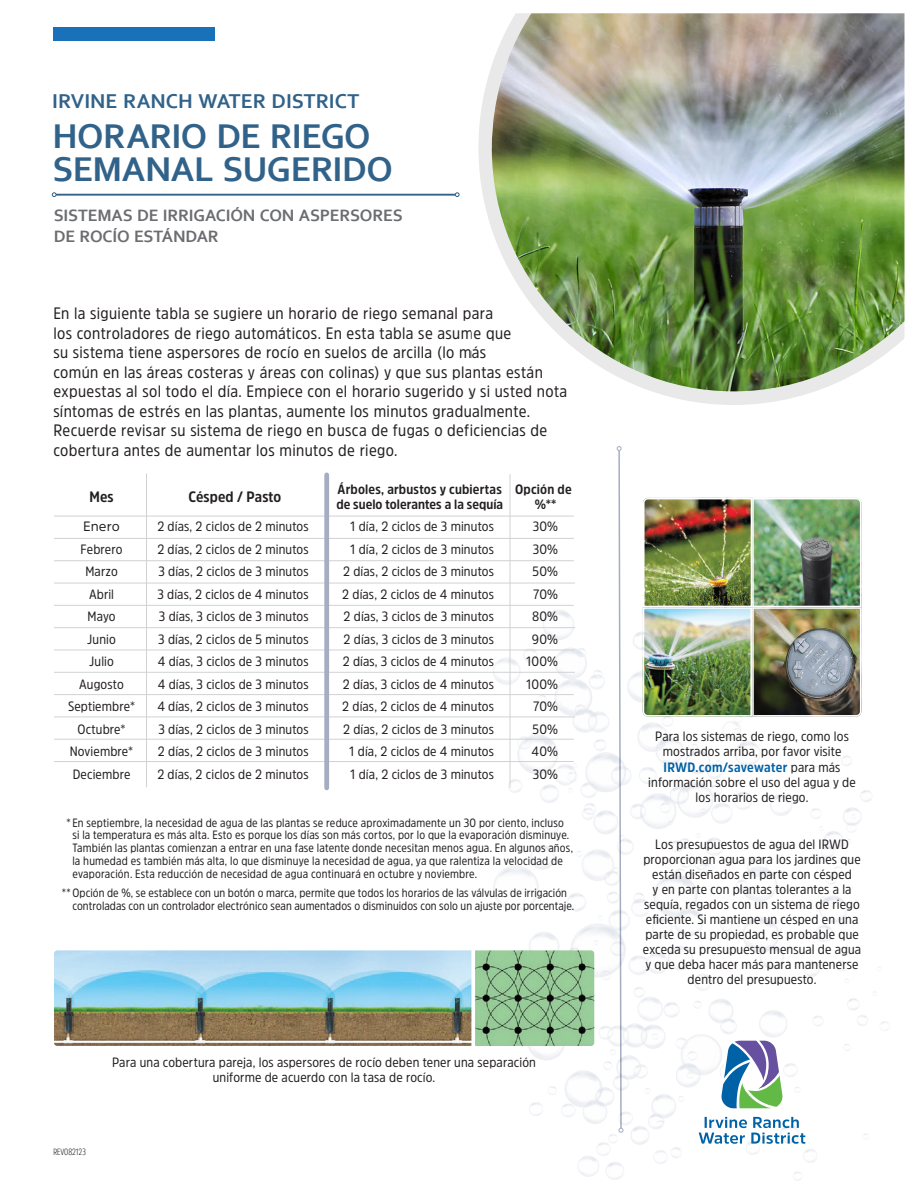
<style>
.page{position:relative;width:918px;height:1188px;background:#fff}
.page>*{position:absolute;margin:0;border:0;box-sizing:border-box;transform-origin:0 0}
.t1{font:700 36px/33px "Corbel";letter-spacing:-.015em;color:#316289}
.t2{font:700 21px "Corbel";color:#316289}
.t3{font:700 17.25px/21px "Corbel";letter-spacing:-.01em;color:#6c6d70}
.t4{font:16.5px/19.5px "Amsi Pro Narw";letter-spacing:.02em;color:#231f20}
.t5{font:700 15px "Amsi Pro Narw";letter-spacing:.01em;color:#231f20}
.t6{font:13.5px/15px "Amsi Pro Narw";letter-spacing:.01em;color:#231f20;text-align:center}
.t7{font:700 13.5px "Amsi Pro Narw";letter-spacing:.01em;color:#231f20}
.t8{font:700 13.5px "Amsi Pro Narw";letter-spacing:.015em;color:#0061a6}
.t9{font:13.5px "Amsi Pro";letter-spacing:.01em;color:#231f20}
.t10{font:12px/12.8px "Amsi Pro Narw";letter-spacing:.01em;color:#231f20}
.t11{font:300 9px "Amsi Pro Cond";letter-spacing:-.005em;color:#231f20}
.s1{font-weight:400;color:#231f20}
</style>
<div class="page">
<img style="left:479px;top:557px;width:409px;height:624px">
<hr style="left:56px;top:194px;width:399px;height:2px;background:#316289">
<svg style="left:52px;top:192px;width:5px;height:5px"></svg>
<div style="left:53px;top:27px;width:162px;height:13px;background:#1971ba"></div>
<svg style="left:617px;top:446px;width:6px;height:687px"></svg>
<hr style="left:54px;top:761px;width:519px;height:1px;background:#d1d2d4">
<hr style="left:54px;top:739px;width:519px;height:1px;background:#d1d2d4">
<hr style="left:54px;top:717px;width:521px;height:1px;background:#d1d2d4">
<hr style="left:54px;top:694px;width:519px;height:1px;background:#d1d2d4">
<hr style="left:54px;top:672px;width:521px;height:1px;background:#d1d2d4">
<hr style="left:54px;top:650px;width:521px;height:1px;background:#d1d2d4">
<hr style="left:54px;top:627px;width:521px;height:1px;background:#d1d2d4">
<hr style="left:54px;top:605px;width:519px;height:1px;background:#d1d2d4">
<hr style="left:54px;top:583px;width:521px;height:1px;background:#d1d2d4">
<hr style="left:54px;top:560px;width:519px;height:1px;background:#d1d2d4">
<hr style="left:54px;top:538px;width:519px;height:1px;background:#d1d2d4">
<hr style="left:54px;top:516px;width:519px;height:1px;background:#d1d2d4">
<div style="left:324px;top:475px;width:5px;height:313px;background:#a5adc3"></div>
<hr style="left:146px;top:474px;width:1px;height:313px;background:#d1d2d4">
<hr style="left:510px;top:474px;width:1px;height:314px;background:#d1d2d4">
<img style="left:54px;top:950px;width:417px;height:96px">
<img style="left:475px;top:950px;width:119px;height:96px">
<img style="left:642px;top:497px;width:220px;height:220px">
<svg style="left:719px;top:1039px;width:66px;height:71px"></svg>
<svg style="left:699px;top:1117px;width:106px;height:27px"></svg>
<img style="left:432px;top:13px;width:473px;height:392px">
<p class="t2" style="left:52px;top:88px;width:309px">IRVINE RANCH WATER DISTRICT</p>
<p class="t1" style="left:53px;top:118px;width:342px">HORARIO DE RIEGO<br>SEMANAL SUGERIDO</p>
<p class="t3" style="left:54px;top:205px;width:350px">SISTEMAS DE IRRIGACIÓN CON ASPERSORES<br>DE ROCÍO ESTÁNDAR</p>
<p class="t4" style="left:53px;top:303px;width:515px">En la siguiente tabla se sugiere un horario de riego semanal para<br>los controladores de riego automáticos. En esta tabla se asume que<br>su sistema tiene aspersores de rocío en suelos de arcilla (lo más<br>común en las áreas costeras y áreas con colinas) y que sus plantas están expuestas al sol todo el día. Empiece con el horario sugerido y si usted nota síntomas de estrés en las plantas, aumente los minutos gradualmente.<br>Recuerde revisar su sistema de riego en busca de fugas o deficiencias de cobertura antes de aumentar los minutos de riego.</p>
<p class="t5" style="left:89px;top:487px;width:26px">Mes</p>
<p class="t5" style="left:188px;top:487px;width:95px">Césped / Pasto</p>
<p class="t7" style="left:338px;top:480px;width:236px">Árboles, arbustos y cubiertas Opción de</p>
<p class="t7" style="left:336px;top:495px;width:168px">de suelo tolerantes a la sequía</p>
<p class="t7" style="left:535px;top:495px;width:23px">%**</p>
<p class="t9" style="left:83px;top:517px;width:38px">Enero</p>
<p class="t6" style="left:157px;top:519px;width:153px">2 días, 2 ciclos de 2 minutos</p>
<p class="t6" style="left:350px;top:519px;width:145px">1 día, 2 ciclos de 3 minutos</p>
<p class="t6" style="left:533px;top:519px;width:27px">30%</p>
<p class="t6" style="left:81px;top:541px;width:43px">Febrero</p>
<p class="t6" style="left:157px;top:541px;width:153px">2 días, 2 ciclos de 2 minutos</p>
<p class="t6" style="left:350px;top:541px;width:145px">1 día, 2 ciclos de 3 minutos</p>
<p class="t6" style="left:533px;top:541px;width:27px">30%</p>
<p class="t6" style="left:85px;top:564px;width:34px">Marzo</p>
<p class="t6" style="left:158px;top:564px;width:152px">3 días, 2 ciclos de 3 minutos</p>
<p class="t6" style="left:343px;top:564px;width:152px">2 días, 2 ciclos de 3 minutos</p>
<p class="t6" style="left:533px;top:564px;width:27px">50%</p>
<p class="t6" style="left:89px;top:586px;width:27px">Abril</p>
<p class="t6" style="left:157px;top:586px;width:153px">3 días, 2 ciclos de 4 minutos</p>
<p class="t6" style="left:342px;top:586px;width:153px">2 días, 2 ciclos de 4 minutos</p>
<p class="t6" style="left:533px;top:586px;width:27px">70%</p>
<p class="t6" style="left:88px;top:609px;width:30px">Mayo</p>
<p class="t6" style="left:159px;top:609px;width:151px">3 días, 3 ciclos de 3 minutos</p>
<p class="t6" style="left:344px;top:609px;width:152px">2 días, 3 ciclos de 3 minutos</p>
<p class="t6" style="left:532px;top:609px;width:28px">80%</p>
<p class="t6" style="left:87px;top:631px;width:30px">Junio</p>
<p class="t6" style="left:158px;top:631px;width:152px">3 días, 2 ciclos de 5 minutos</p>
<p class="t6" style="left:344px;top:631px;width:152px">2 días, 3 ciclos de 3 minutos</p>
<p class="t6" style="left:532px;top:631px;width:28px">90%</p>
<p class="t6" style="left:89px;top:654px;width:26px">Julio</p>
<p class="t6" style="left:158px;top:654px;width:152px">4 días, 3 ciclos de 3 minutos</p>
<p class="t6" style="left:343px;top:654px;width:153px">2 días, 3 ciclos de 4 minutos</p>
<p class="t6" style="left:526px;top:654px;width:33px">100%</p>
<p class="t6" style="left:79px;top:676px;width:46px">Augosto</p>
<p class="t6" style="left:158px;top:676px;width:152px">4 días, 3 ciclos de 3 minutos</p>
<p class="t6" style="left:343px;top:676px;width:153px">2 días, 3 ciclos de 4 minutos</p>
<p class="t6" style="left:526px;top:676px;width:33px">100%</p>
<p class="t6" style="left:68px;top:699px;width:69px">Septiembre*</p>
<p class="t6" style="left:157px;top:699px;width:153px">4 días, 2 ciclos de 3 minutos</p>
<p class="t6" style="left:342px;top:699px;width:153px">2 días, 2 ciclos de 4 minutos</p>
<p class="t6" style="left:533px;top:699px;width:27px">70%</p>
<p class="t6" style="left:78px;top:721px;width:50px">Octubre*</p>
<p class="t6" style="left:158px;top:721px;width:152px">3 días, 2 ciclos de 3 minutos</p>
<p class="t6" style="left:343px;top:721px;width:152px">2 días, 2 ciclos de 3 minutos</p>
<p class="t6" style="left:533px;top:721px;width:27px">50%</p>
<p class="t6" style="left:70px;top:744px;width:65px">Noviembre*</p>
<p class="t6" style="left:158px;top:744px;width:152px">2 días, 2 ciclos de 3 minutos</p>
<p class="t6" style="left:349px;top:744px;width:146px">1 día, 2 ciclos de 4 minutos</p>
<p class="t6" style="left:532px;top:744px;width:28px">40%</p>
<p class="t6" style="left:73px;top:766px;width:59px">Deciembre</p>
<p class="t6" style="left:157px;top:766px;width:153px">2 días, 2 ciclos de 2 minutos</p>
<p class="t6" style="left:350px;top:766px;width:145px">1 día, 2 ciclos de 3 minutos</p>
<p class="t6" style="left:533px;top:766px;width:27px">30%</p>
<p class="t10" style="left:72px;top:816px;width:502px;text-indent:-6px">* En septiembre, la necesidad de agua de las plantas se reduce aproximadamente un 30 por ciento, incluso si la temperatura es más alta. Esto es porque los días son más cortos, por lo que la evaporación disminuye.<br>También las plantas comienzan a entrar en una fase latente donde necesitan menos agua. En algunos años, la humedad es también más alta, lo que disminuye la necesidad de agua, ya que ralentiza la velocidad de evaporación. Esta reducción de necesidad de agua continuará en octubre y noviembre.</p>
<p class="t10" style="left:72px;top:886px;width:503px;text-indent:-10px">**Opción de %, se establece con un botón o marca, permite que todos los horarios de las válvulas de irrigación controladas con un controlador electrónico sean aumentados o disminuidos con solo un ajuste por porcentaje.</p>
<p class="t11" style="left:53px;top:1146px;width:34px">REV082123</p>
<p class="t6" style="left:112px;top:1054px;width:425px">Para una cobertura pareja, los aspersores de rocío deben tener una separación uniforme de acuerdo con la tasa de rocío.</p>
<p class="t6" style="left:655px;top:728px;width:195px">Para los sistemas de riego, como los mostrados arriba, por favor visite</p>
<p class="t8" style="left:664px;top:758px;width:178px">IRWD.com/savewater <span class="s1">para más</span></p>
<p class="t6" style="left:648px;top:774px;width:209px">información sobre el uso del agua y de los horarios de riego.</p>
<p class="t6" style="left:643px;top:836px;width:220px">Los presupuestos de agua del IRWD proporcionan agua para los jardines que están diseñados en parte con césped<br>y en parte con plantas tolerantes a la sequía, regados con un sistema de riego eficiente. Si mantiene un césped en una parte de su propiedad, es probable que exceda su presupuesto mensual de agua y que deba hacer más para mantenerse dentro del presupuesto.</p>
</div>
